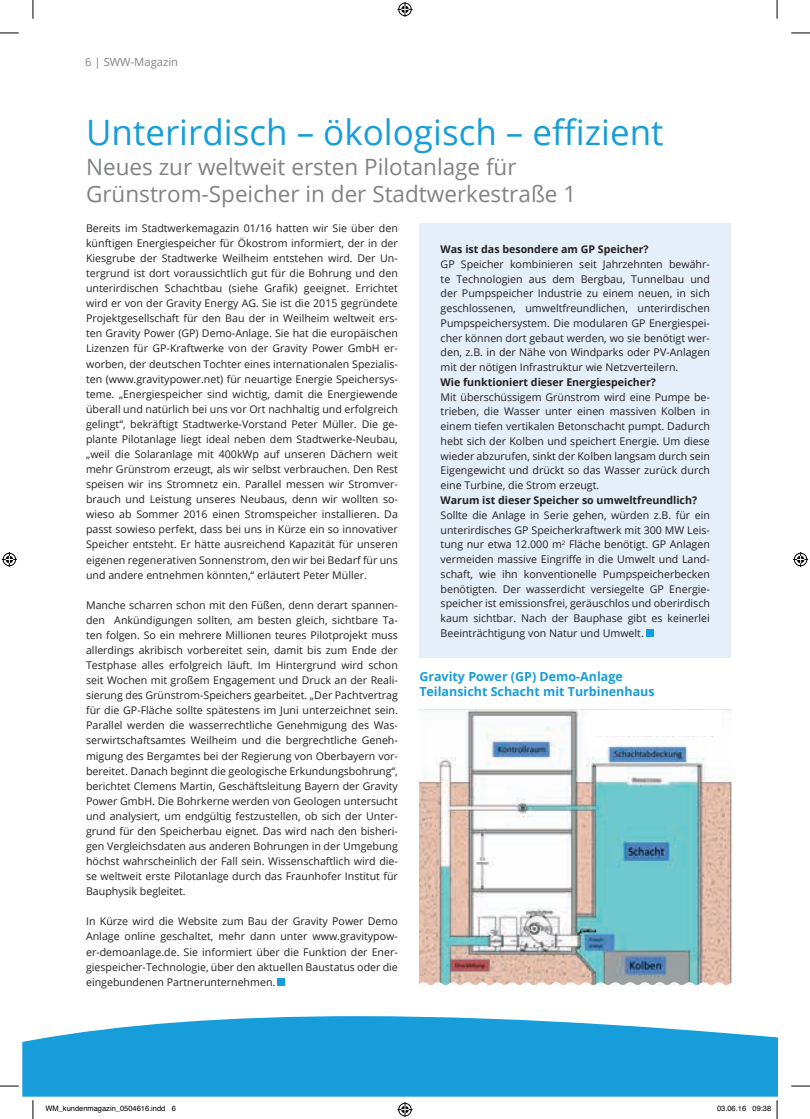
<style>
.page{position:relative;width:810px;height:1119px;background:#fff}
.page>*{position:absolute;margin:0;border:0;box-sizing:border-box;transform-origin:0 0}
.t1{font:35px "Open Sans";color:#179dd9}
.t2{font:22.5px/27px "Open Sans";color:#808285}
.t3{font:700 12.5px/15px "Open Sans";color:#179dd9}
.t4{font:11.25px "Open Sans";color:#808285}
.t5{font:10.62px/15.1px "Open Sans";color:#231f20;text-align:justify}
.t6{font:700 10.62px "Open Sans";color:#231f20}
.t7{font:7.5px "Helvetica";color:#000}
</style>
<div class="page">
<svg style="left:22px;top:1016px;width:755px;height:80px;background:#2ea6dc"></svg>
<div style="left:419px;top:224px;width:312px;height:434px;background:#e4eff9"></div>
<div style="left:646px;top:629px;width:7px;height:7px;background:#179dd9"></div>
<div style="left:278px;top:978px;width:7px;height:7px;background:#179dd9"></div>
<img style="left:419px;top:709px;width:312px;height:271px">
<svg style="left:419px;top:980px;width:313px;height:6px"></svg>
<div style="left:586px;top:709px;width:134px;height:25px;background:#fff"></div>
<svg style="left:0;top:32px;width:19px;height:2px"></svg>
<svg style="left:791px;top:32px;width:19px;height:2px"></svg>
<svg style="left:0;top:1085px;width:19px;height:1px"></svg>
<svg style="left:791px;top:1085px;width:19px;height:1px"></svg>
<svg style="left:32px;top:0;width:2px;height:19px"></svg>
<svg style="left:32px;top:1100px;width:2px;height:18px"></svg>
<svg style="left:776px;top:0;width:2px;height:19px"></svg>
<svg style="left:397px;top:2px;width:15px;height:15px"></svg>
<svg style="left:397px;top:1102px;width:15px;height:14px"></svg>
<svg style="left:2px;top:552px;width:15px;height:15px"></svg>
<svg style="left:793px;top:552px;width:15px;height:15px"></svg>
<svg style="left:776px;top:1100px;width:2px;height:18px"></svg>
<p class="t4" style="left:85px;top:55px;width:94px">6 | SWW-Magazin</p>
<h1 class="t1" style="left:86px;top:108px;width:579px">Unterirdisch – ökologisch – effizient</h1>
<h2 class="t2" style="left:86px;top:153px;width:492px">Neues zur weltweit ersten Pilotanlage für<br>Grünstrom-Speicher in der Stadtwerkestraße 1</h2>
<p class="t5" style="left:86px;top:220px;width:313px">Bereits im Stadtwerkemagazin 01/16 hatten wir Sie über den künftigen Energiespeicher für Ökostrom informiert, der in der Kiesgrube der Stadtwerke Weilheim entstehen wird. Der Un&shy;tergrund ist dort voraussichtlich gut für die Bohrung und den unterirdischen Schachtbau (siehe Grafik) geeignet. Errichtet wird er von der Gravity Energy AG. Sie ist die 2015 gegründete Projektgesellschaft für den Bau der in Weilheim weltweit ers&shy;ten Gravity Power (GP) Demo-Anlage. Sie hat die europäischen Lizenzen für GP-Kraftwerke von der Gravity Power GmbH er&shy;worben, der deutschen Tochter eines internationalen Spezialis&shy;ten (www.gravitypower.net) für neuartige Energie Speichersys&shy;teme. „Energiespeicher sind wichtig, damit die Energiewende überall und natürlich bei uns vor Ort nachhaltig und erfolgreich gelingt“, bekräftigt Stadtwerke-Vorstand Peter Müller. Die ge&shy;plante Pilotanlage liegt ideal neben dem Stadtwerke-Neubau, „weil die Solaranlage mit 400kWp auf unseren Dächern weit mehr Grünstrom erzeugt, als wir selbst verbrauchen. Den Rest speisen wir ins Stromnetz ein. Parallel messen wir Stromver&shy;brauch und Leistung unseres Neubaus, denn wir wollten so&shy;wieso ab Sommer 2016 einen Stromspeicher installieren. Da passt sowieso perfekt, dass bei uns in Kürze ein so innovativer Speicher entsteht. Er hätte ausreichend Kapazität für unseren eigenen regenerativen Sonnenstrom, den wir bei Bedarf für uns und andere entnehmen könnten,“ erläutert Peter Müller.</p>
<p class="t5" style="left:86px;top:597px;width:313px">Manche scharren schon mit den Füßen, denn derart spannen&shy;den Ankündigungen sollten, am besten gleich, sichtbare Ta&shy;ten folgen. So ein mehrere Millionen teures Pilotprojekt muss allerdings akribisch vorbereitet sein, damit bis zum Ende der Testphase alles erfolgreich läuft. Im Hintergrund wird schon seit Wochen mit großem Engagement und Druck an der Reali&shy;sierung des Grünstrom-Speichers gearbeitet. „Der Pachtvertrag für die GP-Fläche sollte spätestens im Juni unterzeichnet sein.<br>Parallel werden die wasserrechtliche Genehmigung des Was&shy;serwirtschaftsamtes Weilheim und die bergrechtliche Geneh&shy;migung des Bergamtes bei der Regierung von Oberbayern vor&shy;bereitet. Danach beginnt die geologische Erkundungsbohrung“, berichtet Clemens Martin, Geschäftsleitung Bayern der Gravity Power GmbH. Die Bohrkerne werden von Geologen untersucht und analysiert, um endgültig festzustellen, ob sich der Unter&shy;grund für den Speicherbau eignet. Das wird nach den bisheri&shy;gen Vergleichsdaten aus anderen Bohrungen in der Umgebung höchst wahrscheinlich der Fall sein. Wissenschaftlich wird die&shy;se weltweit erste Pilotanlage durch das Fraunhofer Institut für Bauphysik begleitet.</p>
<p class="t5" style="left:86px;top:913px;width:313px">In Kürze wird die Website zum Bau der Gravity Power Demo Anlage online geschaltet, mehr dann unter www.gravitypow&shy;er-demoanlage.de. Sie informiert über die Funktion der Ener&shy;giespeicher-Technologie, über den aktuellen Baustatus oder die eingebundenen Partnerunternehmen.</p>
<p class="t6" style="left:441px;top:242px;width:209px">Was ist das besondere am GP Speicher?</p>
<p class="t5" style="left:441px;top:256px;width:271px;line-height:14.8px">GP Speicher kombinieren seit Jahrzehnten bewähr&shy;te Technologien aus dem Bergbau, Tunnelbau und der Pumpspeicher Industrie zu einem neuen, in sich geschlossenen, umweltfreundlichen, unterirdischen Pumpspeichersystem. Die modularen GP Energiespei&shy;cher können dort gebaut werden, wo sie benötigt wer&shy;den, z.B. in der Nähe von Windparks oder PV-Anlagen mit der nötigen Infrastruktur wie Netzverteilern.</p>
<p class="t6" style="left:441px;top:374px;width:217px">Wie funktioniert dieser Energiespeicher?</p>
<p class="t5" style="left:441px;top:389px;width:271px;line-height:14.8px">Mit überschüssigem Grünstrom wird eine Pumpe be&shy;trieben, die Wasser unter einen massiven Kolben in einem tiefen vertikalen Betonschacht pumpt. Dadurch hebt sich der Kolben und speichert Energie. Um diese wieder abzurufen, sinkt der Kolben langsam durch sein Eigengewicht und drückt so das Wasser zurück durch eine Turbine, die Strom erzeugt.</p>
<p class="t6" style="left:441px;top:492px;width:258px">Warum ist dieser Speicher so umweltfreundlich?</p>
<p class="t5" style="left:441px;top:507px;width:271px;line-height:14.8px">Sollte die Anlage in Serie gehen, würden z.B. für ein unterirdisches GP Speicherkraftwerk mit 300 MW Leis&shy;tung nur etwa 12.000 m<sup>2</sup> Fläche benötigt. GP Anlagen vermeiden massive Eingriffe in die Umwelt und Land&shy;schaft, wie ihn konventionelle Pumpspeicherbecken benötigten. Der wasserdicht versiegelte GP Energie&shy;speicher ist emissionsfrei, geräuschlos und oberirdisch kaum sichtbar. Nach der Bauphase gibt es keinerlei Beeinträchtigung von Natur und Umwelt.</p>
<p class="t3" style="left:419px;top:668px;width:237px">Gravity Power (GP) Demo-Anlage<br>Teilansicht Schacht mit Turbinenhaus</p>
<p class="t7" style="left:45px;top:1103px;width:132px">WM_kundenmagazin_0504616.indd 6</p>
<p class="t7" style="left:717px;top:1103px;width:56px">03.06.16 09:38</p>
</div>
